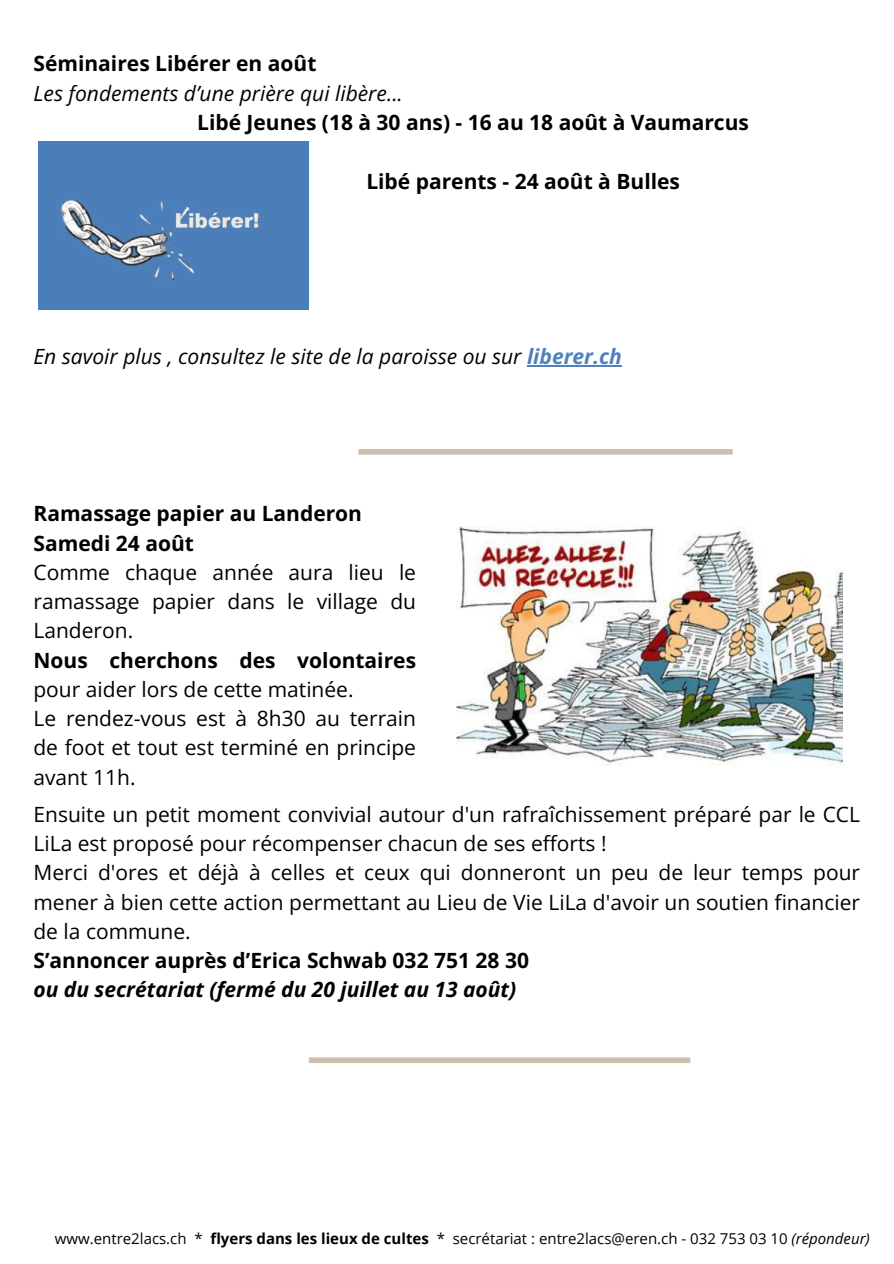
<style>
.page{position:relative;width:894px;height:1264px;background:#fff}
.page>*{position:absolute;margin:0;border:0;box-sizing:border-box;transform-origin:0 0}
.t1{font:21px/29.2px "Open Sans";color:#000}
.t2{font:italic 21px "Open Sans";color:#000}
.t3{font:700 21px "Open Sans";color:#000}
.t4{font:15px "Open Sans";color:#000}
.s1{font-weight:700;color:#4f81bc}
.s2{font-weight:700}
.s3{font-weight:700;font-style:italic}
.s4{font-style:italic}
</style>
<div class="page">
<div style="left:309px;top:1057px;width:381px;height:6px;background:#cebead"></div>
<img style="left:456px;top:527px;width:386px;height:237px">
<img style="left:39px;top:141px;width:270px;height:168px">
<div style="left:358px;top:449px;width:374px;height:5px;background:#cebead"></div>
<hr style="left:527px;top:365px;width:94px;height:1px;background:#4f81bc">
<p class="t3" style="left:33px;top:49px;width:284px">Séminaires Libérer en août</p>
<p class="t2" style="left:33px;top:78px;width:371px">Les fondements d’une prière qui libère...</p>
<p class="t3" style="left:197px;top:108px;width:553px">Libé Jeunes (18 à 30 ans) - 16 au 18 août à Vaumarcus</p>
<h2 class="t3" style="left:366px;top:166px;width:315px">Libé parents - 24 août à Bulles</h2>
<p class="t2" style="left:33px;top:342px;width:589px">En savoir plus , consultez le site de la paroisse ou sur <span class="s1">liberer.ch</span></p>
<h2 class="t1" style="left:33px;top:498px;width:384px"><span class="s2">Ramassage papier au Landeron<br>Samedi 24 août<br></span>Comme chaque année aura lieu le ramassage papier dans le village du<br>Landeron.<br><span class="s2">Nous cherchons des volontaires </span>pour aider lors de cette matinée.<br>Le rendez-vous est à 8h30 au terrain de foot et tout est terminé en principe avant 11h.</h2>
<p class="t1" style="left:33px;top:799px;width:827px">Ensuite un petit moment convivial autour d'un rafraîchissement préparé par le CCL LiLa est proposé pour récompenser chacun de ses efforts !<br>Merci d'ores et déjà à celles et ceux qui donneront un peu de leur temps pour mener à bien cette action permettant au Lieu de Vie LiLa d'avoir un soutien financier de la commune.<br><span class="s2">S’annoncer auprès d’Erica Schwab 032 751 28 30<br></span><span class="s3">ou du secrétariat (fermé du 20 juillet au 13 août)</span></p>
<h1 class="t4" style="left:55px;top:1227px;width:816px">www.entre2lacs.ch * <span class="s2">flyers dans les lieux de cultes</span> * secrétariat : entre2lacs@eren.ch - 032 753 03 10 <span class="s4">(répondeur)</span></h1>
</div>
